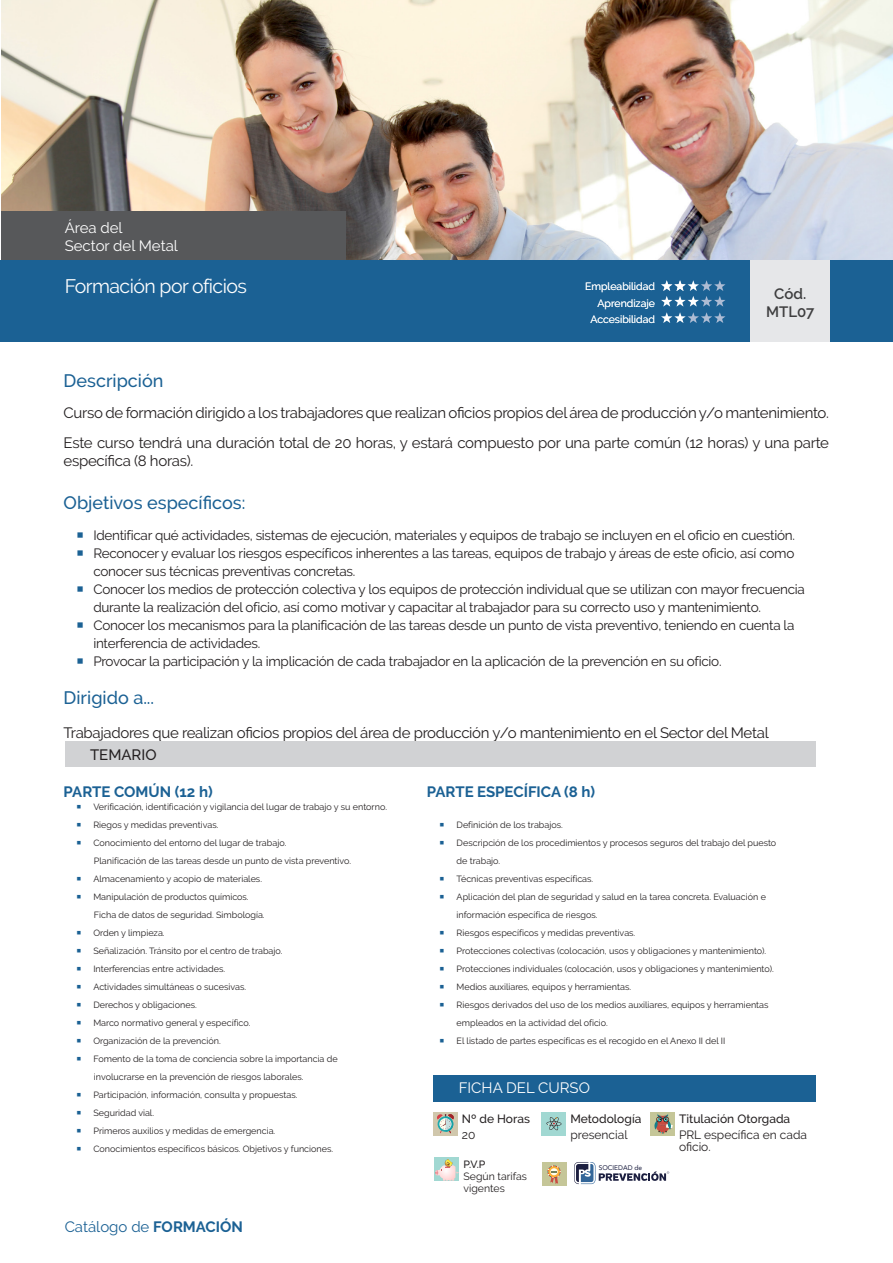
<style>
.page{position:relative;width:893px;height:1263px;background:#fff}
.page>*{position:absolute;margin:0;border:0;box-sizing:border-box;transform-origin:0 0}
.Titulo_Curso{font:19.5px "Raleway";letter-spacing:-.03em;color:#fff}
.Ti_Descripcion{font:500 18px "Raleway";color:#1b6194}
.Ti_Descripcion-2{font:15px/18px "Raleway";letter-spacing:-.02em;color:#231f20}
.t1{font:15px "Raleway";color:#fff}
.t2{font:700 15px "Raleway";color:#1b6194}
.t3{font:15px "Raleway";color:#1b6194}
.t4{font:600 15px "Raleway";color:#3e3e3f}
.t5{font:500 15px "Raleway";color:#231f20}
.t6{font:13.5px/18px "Raleway";letter-spacing:-.02em;color:#231f20}
.t7{font:500 12px "Raleway";color:#231f20}
.t8{font:12px/12px "Raleway";color:#231f20}
.t9{font:10.5px/16.2px "Raleway";color:#fff;text-align:right}
.t10{font:10.5px "Raleway";color:#231f20}
.t11{font:500 10.5px "Raleway";color:#231f20}
.Texto_mas_peque{font:9px/18px "Raleway";color:#231f20}
.t12{font:6.75px "Avenir";color:#1c1f40}
.s1{font-weight:700}
</style>
<div class="page">
<img style="left:2px;top:0;width:891px;height:260px">
<div style="left:1px;top:211px;width:345px;height:49px;background:#57585a"></div>
<div style="left:66px;top:741px;width:750px;height:26px;background:#d1d2d4"></div>
<div style="left:1px;top:260px;width:892px;height:82px;background:#1b6194"></div>
<div style="left:750px;top:260px;width:80px;height:82px;background:#e6e7e9"></div>
<svg style="left:661px;top:280px;width:64px;height:43px"></svg>
<div style="left:433px;top:1075px;width:383px;height:27px;background:#1b6194"></div>
<div style="left:650px;top:1112px;width:25px;height:23px;background:#c5c698"></div>
<svg style="left:654px;top:1114px;width:19px;height:20px"></svg>
<div style="left:542px;top:1112px;width:24px;height:23px;background:#a1d8d2"></div>
<svg style="left:546px;top:1117px;width:15px;height:13px"></svg>
<div style="left:433px;top:1112px;width:24px;height:23px;background:#d0c7ac"></div>
<svg style="left:437px;top:1114px;width:17px;height:19px"></svg>
<div style="left:434px;top:1157px;width:24px;height:24px;background:#a1d8d2"></div>
<div style="left:542px;top:1162px;width:24px;height:24px;background:#c5c698"></div>
<svg style="left:547px;top:1165px;width:14px;height:19px"></svg>
<img style="left:437px;top:1175px;width:18px;height:6px">
<svg style="left:435px;top:1159px;width:24px;height:16px"></svg>
<svg style="left:574px;top:1162px;width:95px;height:22px"></svg>
<p class="t1" style="left:65px;top:219px;width:60px">Área del</p>
<p class="t1" style="left:65px;top:237px;width:115px">Sector del Metal</p>
<p class="Titulo_Curso" style="left:65px;top:275px;width:184px">Formación por oficios</p>
<p class="t9" style="left:585px;top:278px;width:71px">Empleabilidad</p>
<p class="t9" style="left:590px;top:295px;width:66px">Aprendizaje<br>Accesibilidad</p>
<p class="t4" style="left:774px;top:285px;width:34px">Cód.</p>
<p class="t4" style="left:766px;top:303px;width:50px">MTL07</p>
<p class="Ti_Descripcion" style="left:64px;top:370px;width:101px">Descripción</p>
<p class="Ti_Descripcion-2" style="left:64px;top:403px;width:767px">Curso de formación dirigido a los trabajadores que realizan oficios propios del área de producción y/o mantenimiento.</p>
<p class="Ti_Descripcion-2" style="left:64px;top:434px;width:767px">Este curso tendrá una duración total de 20 horas, y estará compuesto por una parte común (12 horas) y una parte específica (8 horas).</p>
<p class="Ti_Descripcion" style="left:64px;top:492px;width:183px">Objetivos específicos:</p>
<p class="t6" style="left:93px;top:526px;width:703px">Identificar qué actividades, sistemas de ejecución, materiales y equipos de trabajo se incluyen en el oficio en cuestión.</p>
<p class="t6" style="left:93px;top:544px;width:702px">Reconocer y evaluar los riesgos específicos inherentes a las tareas, equipos de trabajo y áreas de este oficio, así como conocer sus técnicas preventivas concretas.</p>
<p class="t6" style="left:93px;top:580px;width:713px">Conocer los medios de protección colectiva y los equipos de protección individual que se utilizan con mayor frecuencia durante la realización del oficio, así como motivar y capacitar al trabajador para su correcto uso y mantenimiento.</p>
<p class="t6" style="left:93px;top:616px;width:702px">Conocer los mecanismos para la planificación de las tareas desde un punto de vista preventivo, teniendo en cuenta la interferencia de actividades.</p>
<p class="t6" style="left:93px;top:652px;width:630px">Provocar la participación y la implicación de cada trabajador en la aplicación de la prevención en su oficio.</p>
<p class="Ti_Descripcion" style="left:64px;top:687px;width:92px">Dirigido a...</p>
<p class="Ti_Descripcion-2" style="left:64px;top:723px;width:707px">Trabajadores que realizan oficios propios del área de producción y/o mantenimiento en el Sector del Metal</p>
<p class="t5" style="left:90px;top:746px;width:68px">TEMARIO</p>
<p class="t2" style="left:64px;top:783px;width:151px">PARTE COMÚN (12 h)</p>
<p class="t2" style="left:427px;top:783px;width:170px">PARTE ESPECÍFICA (8 h)</p>
<p class="Texto_mas_peque" style="left:93px;top:798px;width:295px">Verificación, identificación y vigilancia del lugar de trabajo y su entorno.</p>
<p class="Texto_mas_peque" style="left:93px;top:816px;width:127px">Riegos y medidas preventivas.</p>
<p class="Texto_mas_peque" style="left:93px;top:834px;width:195px">Conocimiento del entorno del lugar de trabajo.</p>
<p class="Texto_mas_peque" style="left:94px;top:852px;width:259px">Planificación de las tareas desde un punto de vista preventivo.</p>
<p class="Texto_mas_peque" style="left:93px;top:870px;width:170px">Almacenamiento y acopio de materiales.</p>
<p class="Texto_mas_peque" style="left:93px;top:888px;width:157px">Manipulación de productos químicos.</p>
<p class="Texto_mas_peque" style="left:94px;top:906px;width:172px">Ficha de datos de seguridad. Simbología.</p>
<p class="Texto_mas_peque" style="left:93px;top:924px;width:73px">Orden y limpieza.</p>
<p class="Texto_mas_peque" style="left:93px;top:942px;width:191px">Señalización. Tránsito por el centro de trabajo.</p>
<p class="Texto_mas_peque" style="left:93px;top:960px;width:133px">Interferencias entre actividades.</p>
<p class="Texto_mas_peque" style="left:93px;top:978px;width:154px">Actividades simultáneas o sucesivas.</p>
<p class="Texto_mas_peque" style="left:93px;top:996px;width:105px">Derechos y obligaciones.</p>
<p class="Texto_mas_peque" style="left:93px;top:1014px;width:159px">Marco normativo general y específico.</p>
<p class="Texto_mas_peque" style="left:93px;top:1032px;width:129px">Organización de la prevención.</p>
<p class="Texto_mas_peque" style="left:93px;top:1050px;width:246px">Fomento de la toma de conciencia sobre la importancia de</p>
<p class="Texto_mas_peque" style="left:94px;top:1068px;width:211px">involucrarse en la prevención de riesgos laborales.</p>
<p class="Texto_mas_peque" style="left:93px;top:1086px;width:206px">Participación, información, consulta y propuestas.</p>
<p class="Texto_mas_peque" style="left:93px;top:1104px;width:62px">Seguridad vial.</p>
<p class="Texto_mas_peque" style="left:93px;top:1122px;width:183px">Primeros auxilios y medidas de emergencia.</p>
<p class="Texto_mas_peque" style="left:93px;top:1140px;width:241px">Conocimientos específicos básicos. Objetivos y funciones.</p>
<p class="t3" style="left:65px;top:1217px;width:180px">Catálogo de <span class="s1">FORMACIÓN</span></p>
<p class="Texto_mas_peque" style="left:457px;top:816px;width:108px">Definición de los trabajos.</p>
<p class="Texto_mas_peque" style="left:457px;top:834px;width:321px">Descripción de los procedimientos y procesos seguros del trabajo del puesto de trabajo.</p>
<p class="Texto_mas_peque" style="left:457px;top:870px;width:138px">Técnicas preventivas específicas.</p>
<p class="Texto_mas_peque" style="left:457px;top:888px;width:311px">Aplicación del plan de seguridad y salud en la tarea concreta. Evaluación e información específica de riesgos.</p>
<p class="Texto_mas_peque" style="left:457px;top:924px;width:180px">Riesgos específicos y medidas preventivas.</p>
<p class="Texto_mas_peque" style="left:457px;top:942px;width:311px">Protecciones colectivas (colocación, usos y obligaciones y mantenimiento).</p>
<p class="Texto_mas_peque" style="left:457px;top:960px;width:319px">Protecciones individuales (colocación, usos y obligaciones y mantenimiento).</p>
<p class="Texto_mas_peque" style="left:457px;top:978px;width:176px">Medios auxiliares, equipos y herramientas.</p>
<p class="Texto_mas_peque" style="left:457px;top:996px;width:313px">Riesgos derivados del uso de los medios auxiliares, equipos y herramientas empleados en la actividad del oficio.</p>
<p class="Texto_mas_peque" style="left:457px;top:1032px;width:270px">El listado de partes específicas es el recogido en el Anexo II del II</p>
<p class="t1" style="left:459px;top:1079px;width:133px">FICHA DEL CURSO</p>
<p class="t7" style="left:570px;top:1112px;width:72px">Metodología</p>
<p class="t8" style="left:570px;top:1129px;width:59px">presencial</p>
<p class="t7" style="left:462px;top:1112px;width:70px">Nº de Horas</p>
<p class="t8" style="left:462px;top:1129px;width:15px">20</p>
<p class="t11" style="left:463px;top:1158px;width:23px">P.V.P</p>
<p class="t10" style="left:463px;top:1170px;width:65px">Según tarifas</p>
<p class="t10" style="left:463px;top:1182px;width:43px">vigentes</p>
<p class="t12" style="left:599px;top:1162px;width:45px">SOCIEDAD de</p>
<p class="t7" style="left:679px;top:1112px;width:113px">Titulación Otorgada</p>
<p class="t8" style="left:679px;top:1129px;width:130px">PRL específica en cada oficio.</p>
</div>
